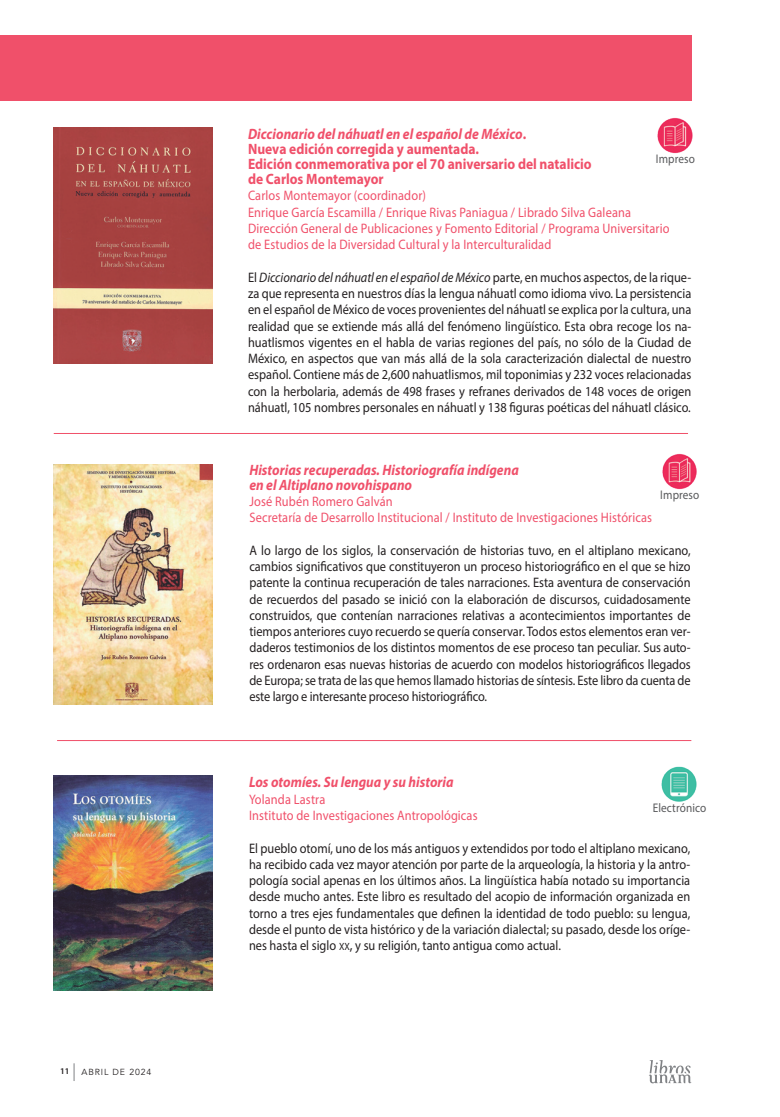
<style>
.page{position:relative;width:780px;height:1117px;background:#fff}
.page>*{position:absolute;margin:0;border:0;box-sizing:border-box;transform-origin:0 0}
._2_Título_libro_secu{font:italic 700 15px "Myriad Pro";color:#f0506a;scale:.9 1}
._2_Título_libro_secu-2{font:700 15px "Myriad Pro";color:#f0506a;scale:.9 1}
._2_Texto_interior_se{font:13.75px/16.2px "Myriad Pro";color:#231f20;text-align:justify;scale:.9 1}
.texto_int{font:13.75px "Myriad Pro";letter-spacing:.01em;color:#f0506a;scale:.9 1}
._2_Título_libro_secu-3{font:13.75px "Myriad Pro";letter-spacing:.01em;color:#f0506a;scale:.9 1}
.texto_int-2{font:12.5px "Myriad Pro";letter-spacing:.01em;color:#57585a;scale:.9 1}
.t1{font:8.75px "Avenir LT Std";letter-spacing:.1em;color:#231f20}
.t2{font:600 8.75px "Myriad Pro";color:#231f20}
.s1{font-style:normal}
.s2{font-style:italic}
.s3{font-size:10.5px}
.s4{font-size:15px}
</style>
<div class="page">
<svg style="left:649px;top:1060px;width:42px;height:23px"></svg>
<svg style="left:74px;top:1063px;width:1px;height:17px"></svg>
<img style="left:53px;top:128px;width:159px;height:235px">
<img style="left:53px;top:464px;width:159px;height:240px">
<img style="left:53px;top:775px;width:159px;height:215px">
<div style="left:0;top:35px;width:691px;height:66px;background:#f0506a"></div>
<hr style="left:57px;top:740px;width:634px;height:1px;background:#f0506a">
<hr style="left:54px;top:433px;width:634px;height:1px;background:#f0506a">
<img style="left:657px;top:117px;width:36px;height:37px">
<img style="left:662px;top:453px;width:35px;height:37px">
<img style="left:661px;top:766px;width:36px;height:36px">
<p class="t2" style="left:60px;top:1065px;width:11px">11</p>
<p class="t1" style="left:81px;top:1066px;width:71px">ABRIL DE 2024</p>
<p class="_2_Título_libro_secu" style="left:248px;top:124px;width:310px">Diccionario del náhuatl en el español de México<span class="s1">.</span></p>
<p class="_2_Título_libro_secu-2" style="left:248px;top:139px;width:258px">Nueva edición corregida y aumentada.</p>
<p class="_2_Título_libro_secu-2" style="left:248px;top:154px;width:383px">Edición conmemorativa por el 70 aniversario del natalicio</p>
<p class="_2_Título_libro_secu-2" style="left:248px;top:169px;width:152px">de Carlos Montemayor</p>
<p class="texto_int" style="left:248px;top:187px;width:199px">Carlos Montemayor (coordinador)</p>
<p class="texto_int" style="left:248px;top:203px;width:427px">Enrique García Escamilla / Enrique Rivas Paniagua / Librado Silva Galeana</p>
<p class="texto_int" style="left:248px;top:220px;width:469px">Dirección General de Publicaciones y Fomento Editorial / Programa Universitario</p>
<p class="texto_int" style="left:248px;top:236px;width:338px">de Estudios de la Diversidad Cultural y la Interculturalidad</p>
<p class="_2_Texto_interior_se" style="left:248px;top:269px;width:494px">El <span class="s2">Diccionario del náhuatl en el español de México</span> parte, en muchos aspectos, de la rique&shy;za que representa en nuestros días la lengua náhuatl como idioma vivo. La persistencia en el español de México de voces provenientes del náhuatl se explica por la cultura, una realidad que se extiende más allá del fenómeno lingüístico. Esta obra recoge los na&shy;huatlismos vigentes en el habla de varias regiones del país, no sólo de la Ciudad de México, en aspectos que van más allá de la sola caracterización dialectal de nuestro español. Contiene más de 2,600 nahuatlismos, mil toponimias y 232 voces relacionadas con la herbolaria, además de 498 frases y refranes derivados de 148 voces de origen náhuatl, 105 nombres personales en náhuatl y 138 figuras poéticas del náhuatl clásico.</p>
<p class="texto_int-2" style="left:655px;top:151px;width:45px">Impreso</p>
<p class="_2_Título_libro_secu" style="left:249px;top:460px;width:301px">Historias recuperadas. Historiografía indígena</p>
<p class="_2_Título_libro_secu" style="left:249px;top:475px;width:182px">en el Altiplano novohispano</p>
<p class="texto_int" style="left:249px;top:493px;width:161px">José Rubén Romero Galván</p>
<p class="texto_int" style="left:249px;top:509px;width:449px">Secretaría de Desarrollo Institucional / Instituto de Investigaciones Históricas</p>
<p class="_2_Texto_interior_se" style="left:249px;top:541px;width:492px">A lo largo de los siglos, la conservación de historias tuvo, en el altiplano mexicano, cambios significativos que constituyeron un proceso historiográfico en el que se hizo patente la continua recuperación de tales narraciones. Esta aventura de conservación de recuerdos del pasado se inició con la elaboración de discursos, cuidadosamente construidos, que contenían narraciones relativas a acontecimientos importantes de tiempos anteriores cuyo recuerdo se quería conservar. Todos estos elementos eran ver&shy;daderos testimonios de los distintos momentos de ese proceso tan peculiar. Sus auto&shy;res ordenaron esas nuevas historias de acuerdo con modelos historiográficos llegados de Europa; se trata de las que hemos llamado historias de síntesis. Este libro da cuenta de este largo e interesante proceso historiográfico.</p>
<p class="texto_int-2" style="left:660px;top:487px;width:45px">Impreso</p>
<p class="_2_Título_libro_secu" style="left:249px;top:772px;width:229px">Los otomíes. Su lengua y su historia</p>
<p class="_2_Título_libro_secu-3" style="left:249px;top:790px;width:86px">Yolanda Lastra</p>
<p class="_2_Título_libro_secu-3" style="left:249px;top:806px;width:255px">Instituto de Investigaciones Antropológicas</p>
<p class="_2_Texto_interior_se" style="left:249px;top:839px;width:491px">El pueblo otomí, uno de los más antiguos y extendidos por todo el altiplano mexicano, ha recibido cada vez mayor atención por parte de la arqueología, la historia y la antro&shy;pología social apenas en los últimos años. La lingüística había notado su importancia desde mucho antes. Este libro es resultado del acopio de información organizada en torno a tres ejes fundamentales que definen la identidad de todo pueblo: su lengua, desde el punto de vista histórico y de la variación dialectal; su pasado, desde los oríge&shy;nes hasta el siglo <span class="s3">xx</span><span class="s4">,</span> y su religión, tanto antigua como actual.</p>
<p class="texto_int-2" style="left:652px;top:800px;width:61px">Electrónico</p>
</div>
